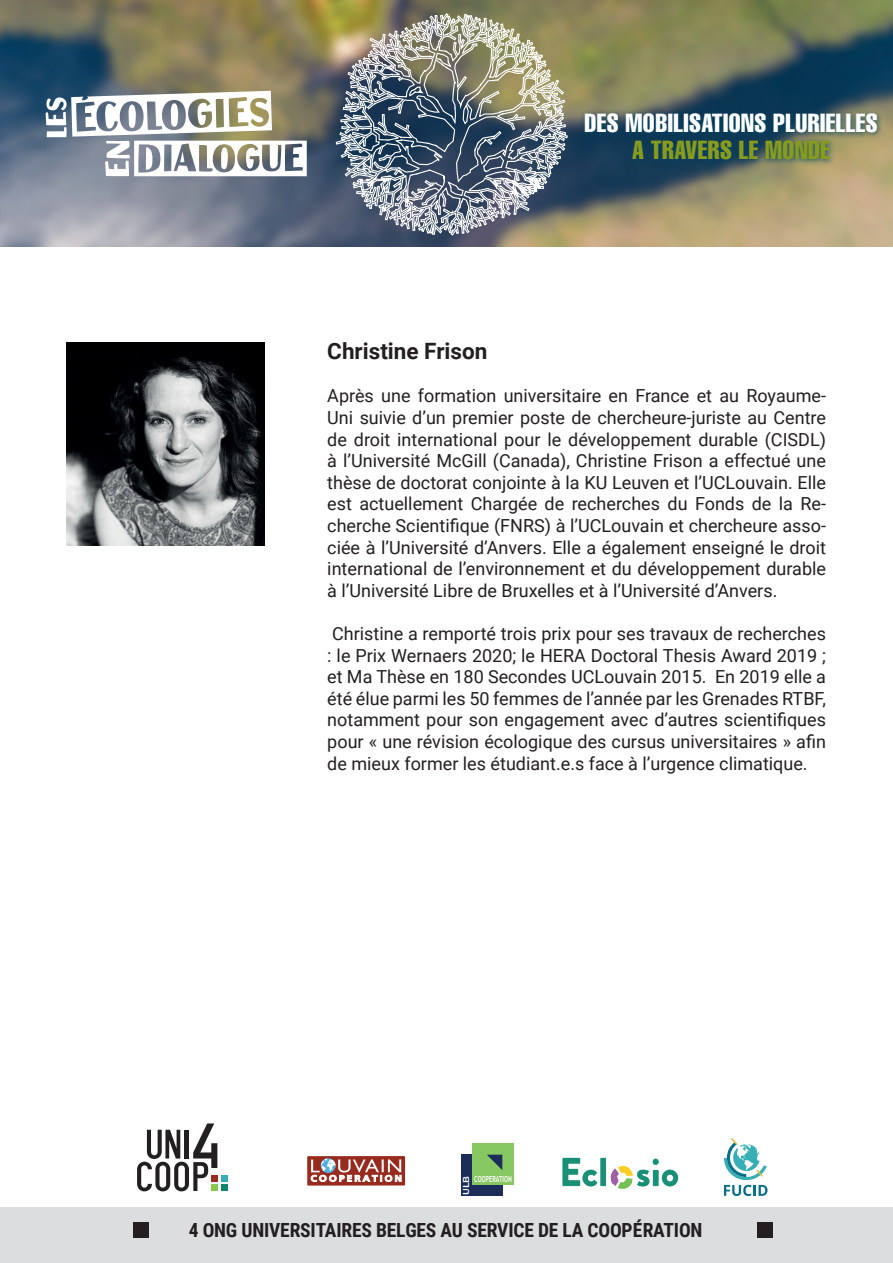
<style>
.page{position:relative;width:893px;height:1263px;background:#fff}
.page>*{position:absolute;margin:0;border:0;box-sizing:border-box;transform-origin:0 0}
.t1{font:extra-condensed 25.5px "Helvetica LT";letter-spacing:.02em;color:#fff}
.t2{font:extra-condensed 25.5px "Helvetica LT";letter-spacing:.02em;color:#899b1d}
.t3{font:700 22.5px "Roboto";color:#231f20}
.t4{font:700 19.5px "Roboto Condensed";letter-spacing:-.01em;color:#231f20}
.t5{font:18px/21.6px "Roboto";color:#231f20;text-align:justify}
.t6{font:500 9.15px "Franklin Gothic";color:#fff;scale:1.23 1}
.t7{font:700 8.4px "Trebuchet MS";color:#fff;scale:.68 1}
</style>
<div class="page">
<div style="left:0;top:1208px;width:893px;height:55px;background:#dcdddf"></div>
<img style="left:562px;top:1157px;width:117px;height:32px">
<div style="left:307px;top:1156px;width:98px;height:29px;background:#972b1e"></div>
<svg style="left:311px;top:1158px;width:90px;height:24px"></svg>
<div style="left:472px;top:1143px;width:42px;height:41px;background:#87c762"></div>
<div style="left:461px;top:1155px;width:10px;height:41px;background:#1c2d5a"></div>
<div style="left:461px;top:1186px;width:41px;height:10px;background:#1c2d5a"></div>
<svg style="left:487px;top:1155px;width:15px;height:15px"></svg>
<div style="left:134px;top:1222px;width:15px;height:16px;background:#231f20"></div>
<div style="left:757px;top:1222px;width:16px;height:16px;background:#231f20"></div>
<svg style="left:724px;top:1138px;width:43px;height:58px"></svg>
<svg style="left:137px;top:1123px;width:90px;height:68px"></svg>
<hr style="left:185px;top:1130px;width:4px;height:28px;background:#231f20">
<img style="left:0;top:0;width:893px;height:246px">
<svg style="left:46px;top:91px;width:261px;height:85px"></svg>
<img style="left:335px;top:12px;width:234px;height:225px">
<div style="left:580px;top:110px;width:304px;height:56px;background:#004564;opacity:.75"></div>
<img style="left:66px;top:343px;width:199px;height:202px">
<h1 class="t1" style="left:584px;top:107px;width:295px">DES MOBILISATIONS PLURIELLES</h1>
<h1 class="t2" style="left:632px;top:134px;width:200px">A TRAVERS LE MONDE</h1>
<p class="t3" style="left:327px;top:335px;width:162px">Christine Frison</p>
<p class="t5" style="left:327px;top:384px;width:500px">Après une formation universitaire en France et au Royaume-Uni suivie d’un premier poste de chercheure-juriste au Centre de droit international pour le développement durable (CISDL) à l’Université McGill (Canada), Christine Frison a effectué une thèse de doctorat conjointe à la KU Leuven et l’UCLouvain. Elle est actuellement Chargée de recherches du Fonds de la Re&shy;cherche Scientifique (FNRS) à l’UCLouvain et chercheure asso&shy;ciée à l’Université d’Anvers. Elle a également enseigné le droit international de l’environnement et du développement durable à l’Université Libre de Bruxelles et à l’Université d’Anvers.</p>
<p class="t5" style="left:327px;top:622px;width:500px">Christine a remporté trois prix pour ses travaux de recherches : le Prix Wernaers 2020; le HERA Doctoral Thesis Award 2019 ; et Ma Thèse en 180 Secondes UCLouvain 2015. En 2019 elle a été élue parmi les 50 femmes de l’année par les Grenades RTBF, notamment pour son engagement avec d’autres scientifiques pour « une révision écologique des cursus universitaires » afin de mieux former les étudiant.e.s face à l’urgence climatique.</p>
<p class="t6" style="left:461px;top:1194px;width:17px;rotate:-90deg">ULB</p>
<p class="t4" style="left:189px;top:1217px;width:515px">4 ONG UNIVERSITAIRES BELGES AU SERVICE DE LA COOPÉRATION</p>
<p class="t7" style="left:474px;top:1174px;width:57px">COOPERATION</p>
</div>
